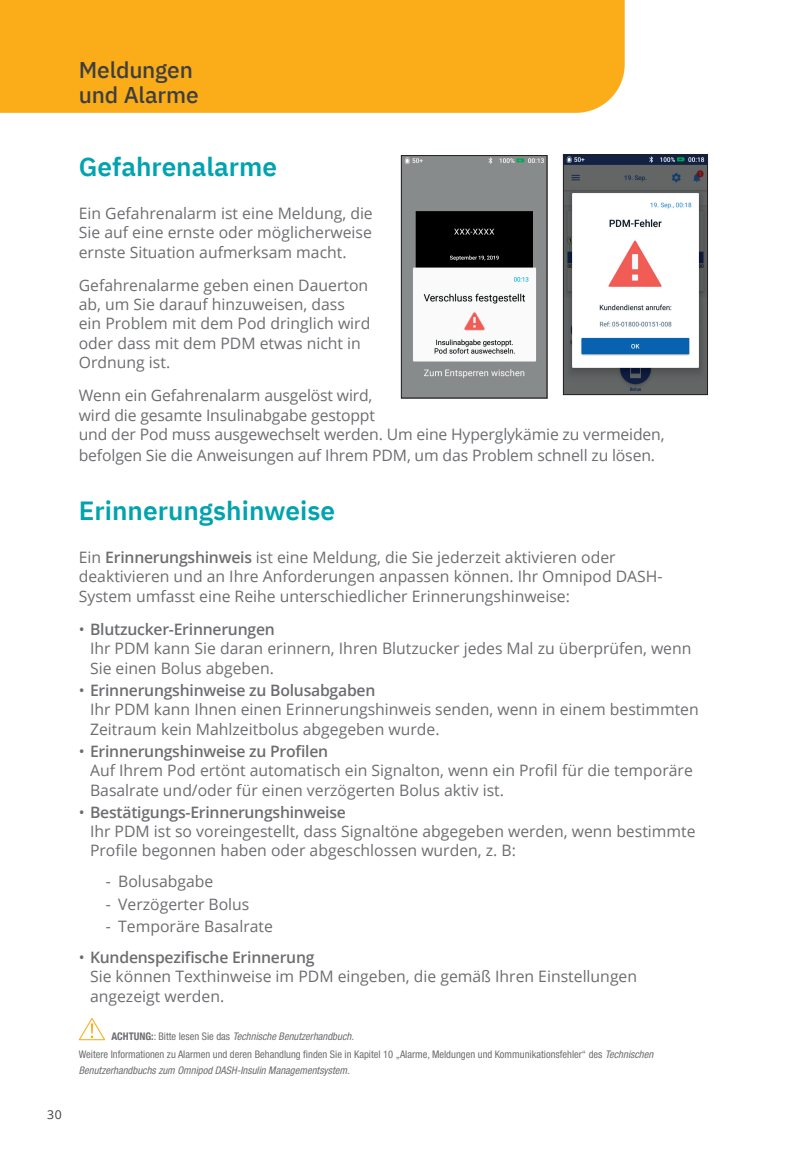
<style>
.page{position:relative;width:788px;height:1166px;background:#fff}
.page>*{position:absolute;margin:0;border:0;box-sizing:border-box;transform-origin:0 0}
.Headline{font:600 26.25px "IBM Plex Sans";color:#00a3ae}
.Header_Small_Left{font:500 22.75px/25.4px "IBM Plex Sans";letter-spacing:-.01em;color:#3e3e3f}
.Body_Copy{font:15.75px/19.2px "Open Sans";color:#6c6d70}
.t1{font:12.25px "Open Sans";color:#3e3e3f}
.Legal{font:condensed 10.5px/15.8px "Helvetica Neue LT Std";color:#6c6d70}
.Legal-2{font:italic condensed 10.5px "Helvetica Neue LT Std";color:#6c6d70}
.s1{font-weight:600}
.s2{font-family:"Helvetica Neue";font-weight:700;font-style:normal}
.s3{font-style:normal}
.s4{font-style:italic}
</style>
<div class="page">
<div style="left:0;top:0;width:624px;height:113px;background:#faad19"></div>
<svg style="left:79px;top:1018px;width:26px;height:22px"></svg>
<img style="left:403px;top:157px;width:142px;height:239px">
<div style="left:401px;top:155px;width:146px;height:243px;border:1px solid #231f20"></div>
<img style="left:565px;top:156px;width:140px;height:237px">
<div style="left:563px;top:154px;width:144px;height:241px;border:1px solid #231f20"></div>
<p class="Header_Small_Left" style="left:79px;top:55px;width:121px">Meldungen und Alarme</p>
<p class="t1" style="left:47px;top:1105px;width:16px">30</p>
<p class="Headline" style="left:79px;top:146px;width:200px">Gefahrenalarme</p>
<p class="Body_Copy" style="left:79px;top:203px;width:295px;text-align:justify">Ein Gefahrenalarm ist eine Meldung, die Sie auf eine ernste oder möglicherweise ernste Situation aufmerksam macht.</p>
<p class="Body_Copy" style="left:79px;top:275px;width:293px">Gefahrenalarme geben einen Dauerton ab, um Sie darauf hinzuweisen, dass ein Problem mit dem Pod dringlich wird oder dass mit dem PDM etwas nicht in<br>Ordnung ist.</p>
<p class="Body_Copy" style="left:79px;top:385px;width:587px">Wenn ein Gefahrenalarm ausgelöst wird,<br>wird die gesamte Insulinabgabe gestoppt<br>und der Pod muss ausgewechselt werden. Um eine Hyperglykämie zu vermeiden,</p>
<p class="Body_Copy" style="left:79px;top:445px;width:577px">befolgen Sie die Anweisungen auf Ihrem PDM, um das Problem schnell zu lösen.</p>
<p class="Headline" style="left:79px;top:490px;width:258px">Erinnerungshinweise</p>
<p class="Body_Copy" style="left:79px;top:547px;width:585px">Ein <span class="s1">Erinnerungshinweis</span> ist eine Meldung, die Sie jederzeit aktivieren oder deaktivieren und an Ihre Anforderungen anpassen können. Ihr Omnipod DASH-<br>System umfasst eine Reihe unterschiedlicher Erinnerungshinweise:</p>
<p class="Body_Copy" style="left:90px;top:619px;width:603px;text-indent:-11px">• <span class="s1">Blutzucker-Erinnerungen<br></span>Ihr PDM kann Sie daran erinnern, Ihren Blutzucker jedes Mal zu überprüfen, wenn<br>Sie einen Bolus abgeben.</p>
<p class="Body_Copy" style="left:90px;top:680px;width:610px;text-indent:-11px">• <span class="s1">Erinnerungshinweise zu Bolusabgaben<br></span>Ihr PDM kann Ihnen einen Erinnerungshinweis senden, wenn in einem bestimmten<br>Zeitraum kein Mahlzeitbolus abgegeben wurde.</p>
<p class="Body_Copy" style="left:90px;top:741px;width:604px;text-indent:-11px">• <span class="s1">Erinnerungshinweise zu Profilen<br></span>Auf Ihrem Pod ertönt automatisch ein Signalton, wenn ein Profil für die temporäre<br>Basalrate und/oder für einen verzögerten Bolus aktiv ist.</p>
<p class="Body_Copy" style="left:90px;top:802px;width:607px;text-indent:-11px">• <span class="s1">Bestätigungs-Erinnerungshinweise<br></span>Ihr PDM ist so voreingestellt, dass Signaltöne abgegeben werden, wenn bestimmte<br>Profile begonnen haben oder abgeschlossen wurden, z. B:</p>
<p class="Body_Copy" style="left:106px;top:871px;width:109px">- Bolusabgabe</p>
<p class="Body_Copy" style="left:106px;top:894px;width:145px">- Verzögerter Bolus</p>
<p class="Body_Copy" style="left:106px;top:916px;width:168px">- Temporäre Basalrate</p>
<p class="Body_Copy" style="left:90px;top:947px;width:548px;text-indent:-11px">• <span class="s1">Kundenspezifische Erinnerung<br></span>Sie können Texthinweise im PDM eingeben, die gemäß Ihren Einstellungen angezeigt werden.</p>
<p class="Legal-2" style="left:111px;top:1030px;width:244px"><span class="s2">ACHTUNG:</span><span class="s3">: Bitte lesen Sie das</span> Technische Benutzerhandbuch.</p>
<p class="Legal" style="left:79px;top:1046px;width:576px">Weitere Informationen zu Alarmen und deren Behandlung finden Sie in Kapitel 10 „Alarme, Meldungen und Kommunikationsfehler“ des <span class="s4">Technischen<br>Benutzerhandbuchs zum Omnipod DASH-Insulin Managementsystem.</span></p>
</div>
